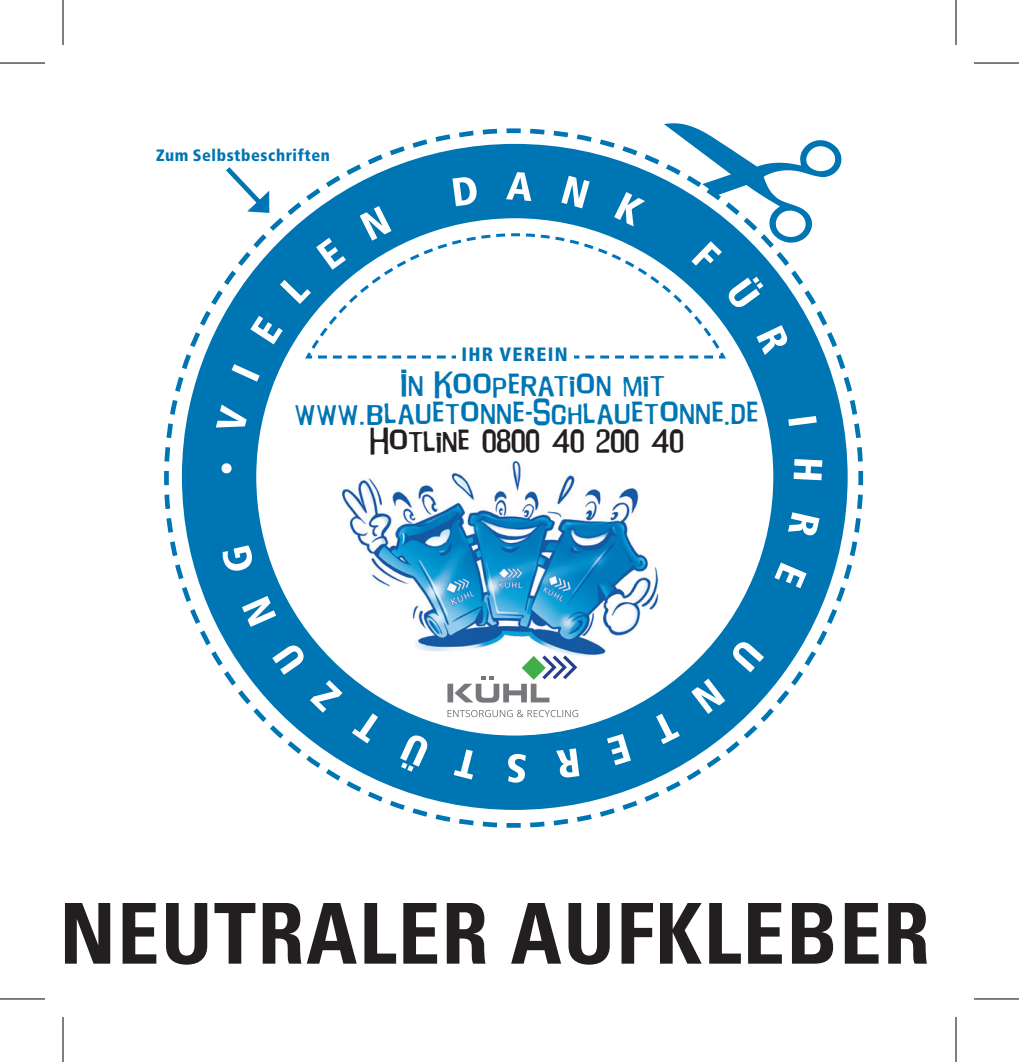
<style>
.page{position:relative;width:1019px;height:1062px;background:#fff}
.page>*{position:absolute;margin:0;border:0;box-sizing:border-box;transform-origin:0 0}
.t1{font:700 condensed 84px "Univers";letter-spacing:.02em;color:#231f20}
.t2{font:23.4px/28.2px "Will Robinson";letter-spacing:.02em;color:#0075b3;text-align:center}
.t3{font:900 condensed 19.2px "Frutiger LT Pro";letter-spacing:.065em;color:#0075b3}
.t4{font:900 condensed 16.5px "Frutiger LT Pro";letter-spacing:.035em;color:#0075b3}
.s1{font-family:"Frutiger LT Pro";font-weight:900;font-stretch:condensed}
.s2{color:#231f20}
</style>
<div class="page">
<svg style="left:164px;top:377px;width:700px;height:451px"></svg>
<svg style="left:182px;top:295px;width:666px;height:514px"></svg>
<svg style="left:226px;top:167px;width:8px;height:5px"></svg>
<svg style="left:216px;top:172px;width:606px;height:611px"></svg>
<div style="left:456px;top:346px;width:117px;height:19px;background:#fff"></div>
<svg style="left:447px;top:655px;width:130px;height:47px"></svg>
<svg style="left:447px;top:710px;width:131px;height:7px"></svg>
<svg style="left:956px;top:0;width:1px;height:45px"></svg>
<svg style="left:956px;top:1017px;width:1px;height:44px"></svg>
<hr style="left:0;top:62px;width:45px;height:2px;background:#000">
<hr style="left:974px;top:62px;width:45px;height:2px;background:#000">
<hr style="left:0;top:998px;width:45px;height:1px;background:#000">
<hr style="left:974px;top:998px;width:45px;height:1px;background:#000">
<hr style="left:62px;top:0;width:2px;height:45px;background:#000">
<hr style="left:62px;top:1016px;width:2px;height:45px;background:#000">
<hr style="left:955px;top:0;width:1px;height:45px;background:#000">
<hr style="left:955px;top:1016px;width:1px;height:45px;background:#000">
<svg style="left:307px;top:128px;width:541px;height:230px"></svg>
<p class="t4" style="left:156px;top:146px;width:175px">Zum Selbstbeschriften</p>
<p class="t3" style="left:461px;top:342px;width:108px">IHR VEREIN</p>
<p class="t2" style="left:295px;top:370px;width:466px">In Kooperation mit www.blauetonne<span class="s1">-</span>Schlauetonne.de<br><span class="s2">Hotline 0800 40 200 40</span></p>
<h1 class="t1" style="left:60px;top:882px;width:872px">NEUTRALER AUFKLEBER</h1>
</div>
